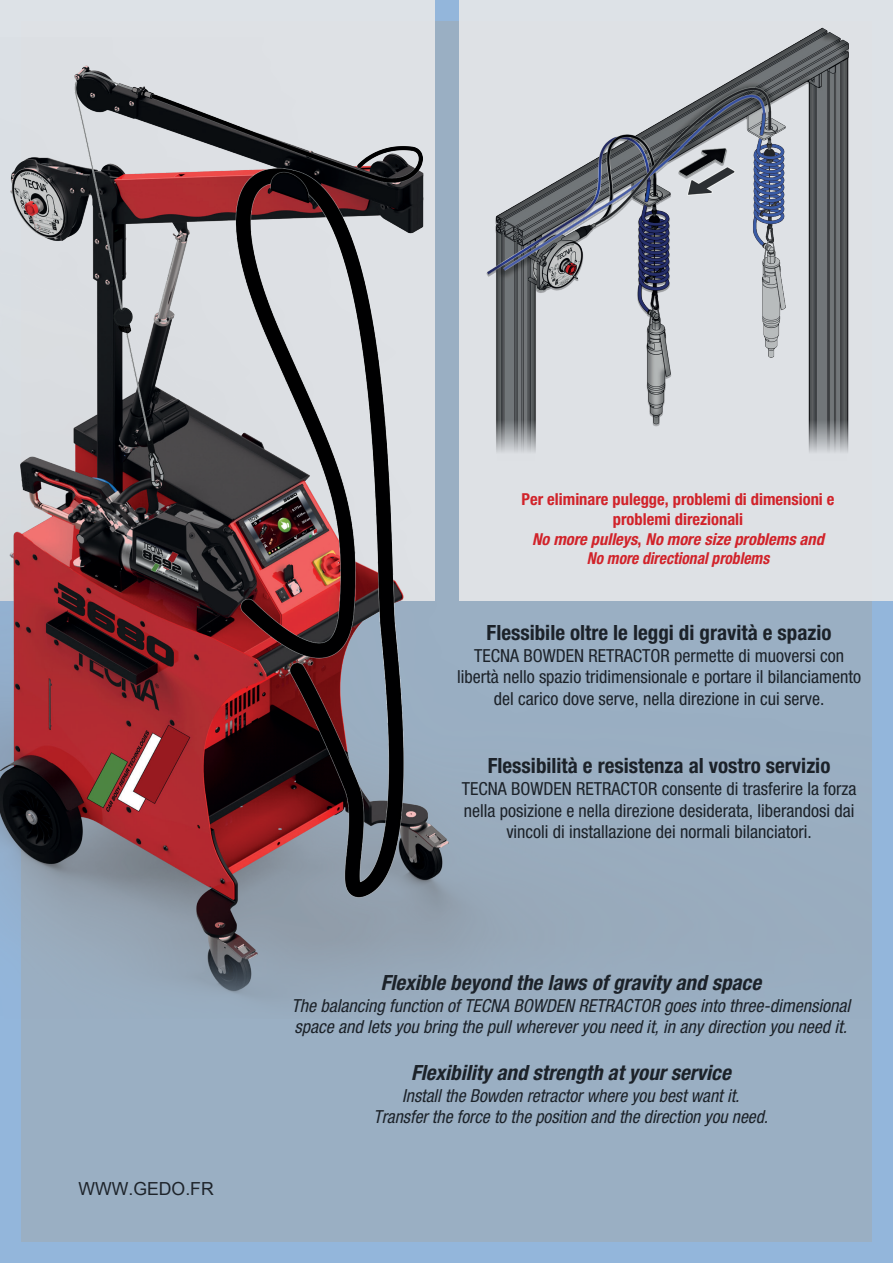
<style>
.page{position:relative;width:893px;height:1263px;background:#93b6db}
.page>*{position:absolute;margin:0;border:0;box-sizing:border-box;transform-origin:0 0}
.t1{font:700 condensed 21px "Helvetica Neue LT Std";color:#1c2229}
.t2{font:italic 700 condensed 21px "Helvetica Neue LT Std";color:#1c2229}
.t3{font:condensed 18px/21.6px "Helvetica Neue LT Std";color:#1c2229;text-align:center}
.t4{font:italic condensed 18px/21.6px "Helvetica Neue LT Std";color:#1c2229}
.t5{font:18px "Arial";color:#1e242b}
.t6{font:700 condensed 16.5px/19.8px "Helvetica Neue LT Std";color:#d1232a;text-align:center}
.s1{font-style:italic}
</style>
<div class="page">
<div style="left:21px;top:21px;width:851px;height:1221px;background:#9aafc3"></div>
<div style="left:0;top:0;width:435px;height:601px;background:#dde1e5"></div>
<img style="left:0;top:65px;width:544px;height:935px">
<div style="left:459px;top:0;width:434px;height:601px;background:#dee1e5"></div>
<img style="left:486px;top:27px;width:363px;height:425px">
<p class="t5" style="left:79px;top:1179px;width:137px">WWW.GEDO.FR</p>
<p class="t6" style="left:522px;top:489px;width:314px">Per eliminare pulegge, problemi di dimensioni e problemi direzionali<br><span class="s1">No more pulleys</span>, <span class="s1">No more size problems and<br>No more directional problems</span></p>
<p class="t1" style="left:487px;top:620px;width:346px">Flessibile oltre le leggi di gravità e spazio</p>
<p class="t3" style="left:457px;top:644px;width:406px">TECNA BOWDEN RETRACTOR permette di muoversi con libertà nello spazio tridimensionale e portare il bilanciamento del carico dove serve, nella direzione in cui serve.</p>
<p class="t1" style="left:488px;top:753px;width:344px">Flessibilità e resistenza al vostro servizio</p>
<p class="t3" style="left:462px;top:778px;width:396px">TECNA BOWDEN RETRACTOR consente di trasferire la forza nella posizione e nella direzione desiderata, liberandosi dai vincoli di installazione dei normali bilanciatori.</p>
<p class="t2" style="left:381px;top:970px;width:382px">Flexible beyond the laws of gravity and space</p>
<p class="t4" style="left:292px;top:995px;width:560px">The balancing function of TECNA BOWDEN RETRACTOR goes into three-dimensional space and lets you bring the pull wherever you need it, in any direction you need it.</p>
<p class="t2" style="left:411px;top:1060px;width:321px">Flexibility and strength at your service</p>
<p class="t4" style="left:374px;top:1085px;width:396px;text-align:center">Install the Bowden retractor where you best want it.<br>Transfer the force to the position and the direction you need.</p>
</div>
